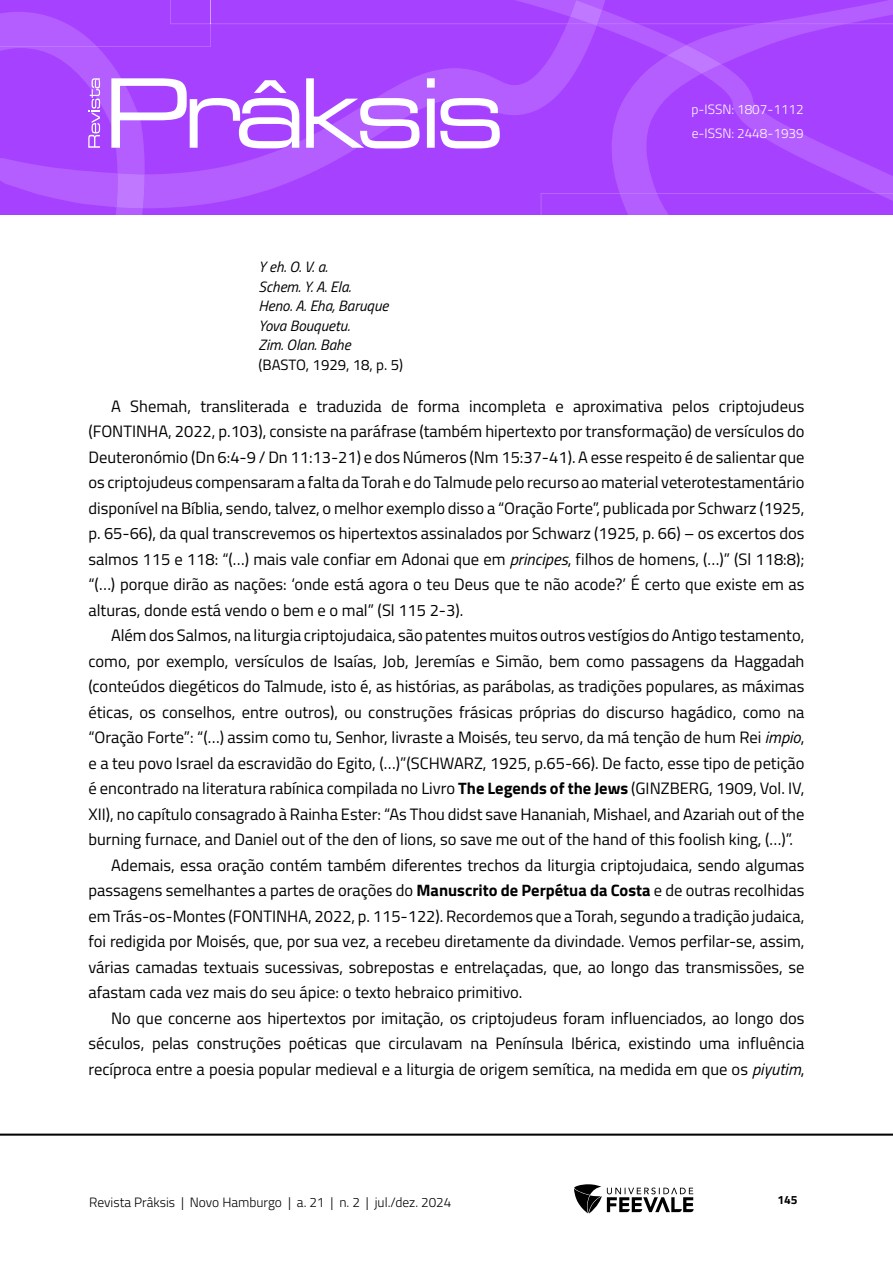
<style>
.page{position:relative;width:893px;height:1263px;background:#fff}
.page>*{position:absolute;margin:0;border:0;box-sizing:border-box;transform-origin:0 0}
.Corpo_de_texto{font:16.5px/25.5px "Titillium Web";color:#000;text-align:justify}
.Citação{font:italic 15px "Titillium Web";color:#000}
.Citação-2{font:15px "Titillium Web";color:#000}
.t1{font:300 13.5px "Titillium Web";color:#000}
.t2{font:300 13.5px/24px "Titillium Web";color:#fff}
.t3{font:700 12px "Titillium Web";color:#000}
.s1{font-style:italic}
.s2{font-weight:700}
</style>
<div class="page">
<hr style="left:0;top:1133px;width:893px;height:3px;background:#000">
<svg style="left:574px;top:1184px;width:120px;height:29px"></svg>
<svg style="left:0;top:0;width:893px;height:215px;background:#ac4fff"></svg>
<p class="t2" style="left:691px;top:97px;width:114px">p-ISSN: 1807-1112 e-ISSN: 2448-1939</p>
<p class="Citação" style="left:259px;top:256px;width:71px">Y eh. O. V. a.</p>
<p class="Citação" style="left:259px;top:275px;width:94px">Schem. Y. A. Ela.</p>
<p class="Citação" style="left:259px;top:295px;width:131px">Heno. A. Eha, Baruque</p>
<p class="Citação" style="left:259px;top:314px;width:93px">Yova Bouquetu.</p>
<p class="Citação" style="left:259px;top:334px;width:93px">Zim. Olan. Bahe</p>
<p class="Citação-2" style="left:259px;top:353px;width:146px">(BASTO, 1929, 18, p. 5)</p>
<p class="Corpo_de_texto" style="left:88px;top:392px;width:718px;text-indent:22px">A Shemah, transliterada e traduzida de forma incompleta e aproximativa pelos criptojudeus (FONTINHA, 2022, p.103), consiste na paráfrase (também hipertexto por transformação) de versículos do Deuteronómio (Dn 6:4-9 / Dn 11:13-21) e dos Números (Nm 15:37-41). A esse respeito é de salientar que os criptojudeus compensaram a falta da Torah e do Talmude pelo recurso ao material veterotestamentário disponível na Bíblia, sendo, talvez, o melhor exemplo disso a “Oração Forte”, publicada por Schwarz (1925, p. 65-66), da qual transcrevemos os hipertextos assinalados por Schwarz (1925, p. 66) – os excertos dos salmos 115 e 118: “(…) mais vale confiar em Adonai que em <span class="s1">principes</span>, filhos de homens, (…)” (Sl 118:8); “(…) porque dirão as nações: ‘onde está agora o teu Deus que te não acode?’ É certo que existe em as alturas, donde está vendo o bem e o mal” (Sl 115 2-3).</p>
<p class="Corpo_de_texto" style="left:88px;top:622px;width:717px;text-indent:22px">Além dos Salmos, na liturgia criptojudaica, são patentes muitos outros vestígios do Antigo testamento, como, por exemplo, versículos de Isaías, Job, Jeremías e Simão, bem como passagens da Haggadah (conteúdos diegéticos do Talmude, isto é, as histórias, as parábolas, as tradições populares, as máximas éticas, os conselhos, entre outros), ou construções frásicas próprias do discurso hagádico, como na “Oração Forte”: “(…) assim como tu, Senhor, livraste a Moisés, teu servo, da má tenção de hum Rei <span class="s1">impio</span>, e a teu povo Israel da escravidão do Egito, (…)”(SCHWARZ, 1925, p.65-66). De facto, esse tipo de petição é encontrado na literatura rabínica compilada no Livro <span class="s2">The Legends of the Jews</span> (GINZBERG, 1909, Vol. IV, XII), no capítulo consagrado à Rainha Ester: “As Thou didst save Hananiah, Mishael, and Azariah out of the burning furnace, and Daniel out of the den of lions, so save me out of the hand of this foolish king, (…)”.</p>
<p class="Corpo_de_texto" style="left:88px;top:851px;width:717px;text-indent:22px">Ademais, essa oração contém também diferentes trechos da liturgia criptojudaica, sendo algumas passagens semelhantes a partes de orações do <span class="s2">Manuscrito de Perpétua da Costa</span> e de outras recolhidas em Trás-os-Montes (FONTINHA, 2022, p. 115-122). Recordemos que a Torah, segundo a tradição judaica, foi redigida por Moisés, que, por sua vez, a recebeu diretamente da divindade. Vemos perfilar-se, assim, várias camadas textuais sucessivas, sobrepostas e entrelaçadas, que, ao longo das transmissões, se afastam cada vez mais do seu ápice: o texto hebraico primitivo.</p>
<p class="Corpo_de_texto" style="left:88px;top:1004px;width:717px;text-indent:22px">No que concerne aos hipertextos por imitação, os criptojudeus foram influenciados, ao longo dos séculos, pelas construções poéticas que circulavam na Península Ibérica, existindo uma influência recíproca entre a poesia popular medieval e a liturgia de origem semítica, na medida em que os <span class="s1">piyutim</span>,</p>
<p class="t1" style="left:89px;top:1192px;width:364px">Revista Prâksis | Novo Hamburgo | a. 21 | n. 2 | jul./dez. 2024</p>
<p class="t3" style="left:777px;top:1190px;width:22px">145</p>
</div>
